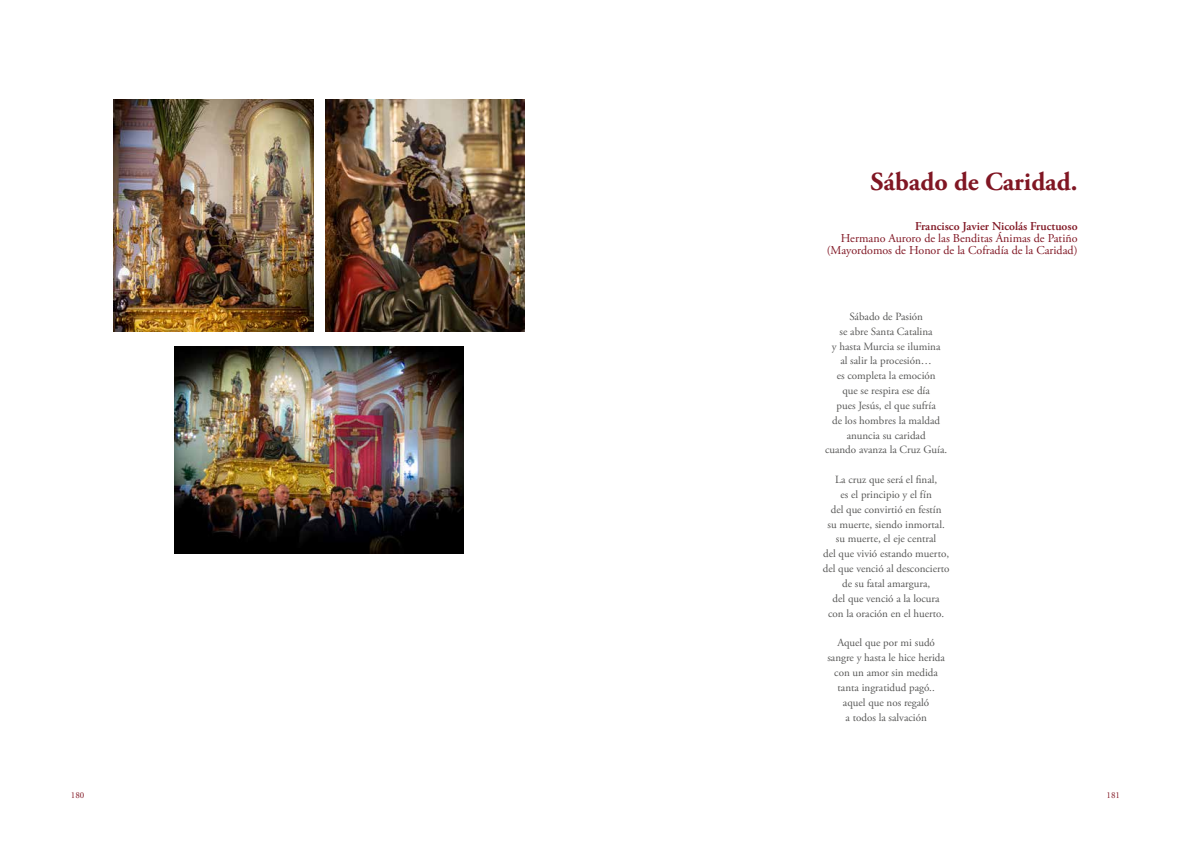
<style>
.page{position:relative;width:1191px;height:842px;background:#fff}
.page>*{position:absolute;margin:0;border:0;box-sizing:border-box;transform-origin:0 0}
.t1{font:700 26px "Adobe Garamond Pro";color:#801623}
.t2{font:12px/12px "Adobe Garamond Pro";color:#801623;text-align:right}
.t3{font:600 12px "Adobe Garamond Pro";color:#801623}
.t4{font:11px/14.8px "Adobe Garamond Pro";color:#575756;text-align:center}
.t5{font:9px "Adobe Garamond Pro";color:#801623}
</style>
<div class="page">
<img style="left:113px;top:99px;width:200px;height:233px">
<img style="left:325px;top:99px;width:199px;height:233px">
<img style="left:175px;top:347px;width:288px;height:206px">
<h1 class="t1" style="left:870px;top:167px;width:208px">Sábado de Caridad.</h1>
<p class="t3" style="left:915px;top:219px;width:164px">Francisco Javier Nicolás Fructuoso</p>
<p class="t2" style="left:826px;top:232px;width:252px">Hermano Auroro de las Benditas Ánimas de Patiño (Mayordomos de Honor de la Cofradía de la Caridad)</p>
<p class="t4" style="left:825px;top:309px;width:124px">Sábado de Pasión<br>se abre Santa Catalina<br>y hasta Murcia se ilumina<br>al salir la procesión…<br>es completa la emoción<br>que se respira ese día<br>pues Jesús, el que sufría<br>de los hombres la maldad anuncia su caridad<br>cuando avanza la Cruz Guía.</p>
<p class="t4" style="left:822px;top:473px;width:128px">La cruz que será el final,<br>es el principio y el fín<br>del que convirtió en festín<br>su muerte, siendo inmortal. su muerte, el eje central<br>del que vivió estando muerto, del que venció al desconcierto de su fatal amargura,<br>del que venció a la locura<br>con la oración en el huerto.</p>
<p class="t4" style="left:827px;top:636px;width:119px">Aquel que por mi sudó sangre y hasta le hice herida con un amor sin medida tanta ingratidud pagó.. aquel que nos regaló<br>a todos la salvación</p>
<p class="t5" style="left:71px;top:789px;width:15px">180</p>
<p class="t5" style="left:1106px;top:789px;width:15px">181</p>
</div>
